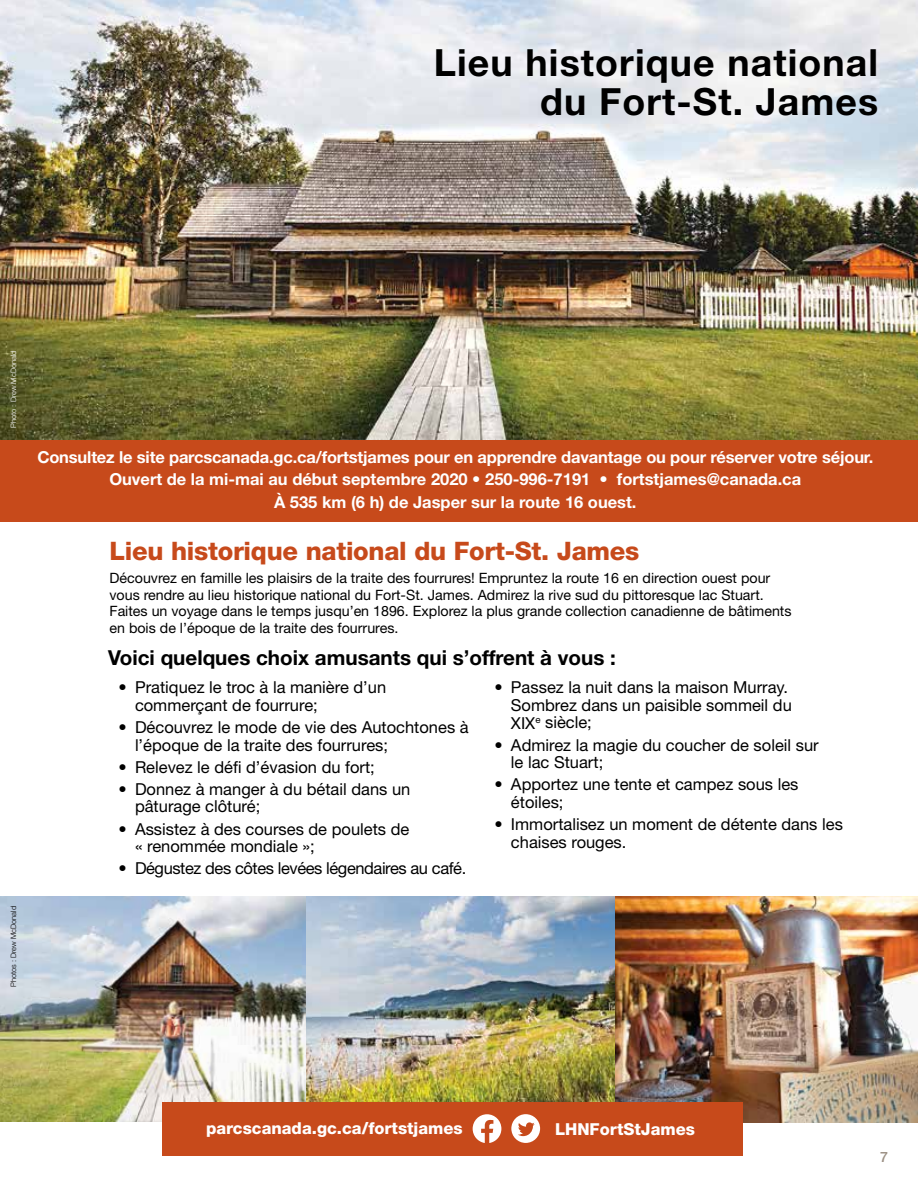
<style>
.page{position:relative;width:918px;height:1188px;background:#fff}
.page>*{position:absolute;margin:0;border:0;box-sizing:border-box;transform-origin:0 0}
.t1{font:700 37.5px/39px "Helvetica Neue LT Std";letter-spacing:.03em;color:#000;text-align:right}
.t2{font:800 25.5px "Helvetica Neue LT Std";letter-spacing:-.01em;color:#c74a1b}
.t3{font:700 20.7px "Helvetica Neue LT Std";color:#000}
.t4{font:16.5px/17.5px "Helvetica Neue LT Std";color:#000}
.t5{font:700 16.5px/22.5px "Helvetica Neue LT Std";letter-spacing:-.01em;color:#fff;text-align:center}
.t6{font:800 16.5px "Helvetica Neue LT Std";color:#fff}
.t7{font:16.5px "Helvetica Neue LT Std";letter-spacing:-.025em;color:#000}
.t8{font:14.25px/16.5px "Helvetica Neue LT Std";color:#000}
.t9{font:500 14.25px "Helvetica Neue LT Std";color:#9c9084}
.t10{font:300 7.5px "Helvetica Neue LT Std";color:#000}
.t11{font:300 7.5px "Helvetica Neue LT Std";color:#fff}
</style>
<div class="page">
<img style="left:0;top:0;width:918px;height:440px">
<div style="left:0;top:440px;width:918px;height:81px;background:#c74a1b"></div>
<img style="left:0;top:896px;width:918px;height:227px">
<div style="left:162px;top:1102px;width:580px;height:54px;background:#c74a1b"></div>
<svg style="left:473px;top:1114px;width:28px;height:29px"></svg>
<svg style="left:511px;top:1114px;width:29px;height:29px"></svg>
<h1 class="t1" style="left:434px;top:42px;width:446px">Lieu historique national du Fort-St. James</h1>
<p class="t11" style="left:9px;top:428px;width:79px;rotate:-90deg">Photo : Drew McDonald</p>
<p class="t10" style="left:9px;top:987px;width:83px;rotate:-90deg">Photos : Drew McDonald</p>
<p class="t5" style="left:37px;top:445px;width:837px">Consultez le site parcscanada.gc.ca/fortstjames pour en apprendre davantage ou pour réserver votre séjour.<br>Ouvert de la mi-mai au début septembre 2020 • 250-996-7191 • fortstjames@canada.ca<br>À 535 km (6 h) de Jasper sur la route 16 ouest.</p>
<h2 class="t2" style="left:110px;top:536px;width:531px">Lieu historique national du Fort-St. James</h2>
<p class="t8" style="left:110px;top:570px;width:684px">Découvrez en famille les plaisirs de la traite des fourrures! Empruntez la route 16 en direction ouest pour vous rendre au lieu historique national du Fort-St. James. Admirez la rive sud du pittoresque lac Stuart.<br>Faites un voyage dans le temps jusqu’en 1896. Explorez la plus grande collection canadienne de bâtiments en bois de l’époque de la traite des fourrures.</p>
<p class="t3" style="left:108px;top:645px;width:509px">Voici quelques choix amusants qui s’offrent à vous :</p>
<p class="t4" style="left:135px;top:679px;width:253px;text-indent:-16px">• Pratiquez le troc à la manière d’un commerçant de fourrure;</p>
<p class="t4" style="left:135px;top:718px;width:335px;text-indent:-16px">• Découvrez le mode de vie des Autochtones à l’époque de la traite des fourrures;</p>
<p class="t4" style="left:118px;top:758px;width:258px">• Relevez le défi d’évasion du fort;</p>
<p class="t4" style="left:135px;top:780px;width:277px;text-indent:-16px">• Donnez à manger à du bétail dans un pâturage clôturé;</p>
<p class="t4" style="left:135px;top:820px;width:276px;text-indent:-16px">• Assistez à des courses de poulets de « renommée mondiale »;</p>
<p class="t7" style="left:118px;top:859px;width:349px">• Dégustez des côtes levées légendaires au café.</p>
<p class="t4" style="left:511px;top:679px;width:282px;text-indent:-16px">• Passez la nuit dans la maison Murray.<br>Sombrez dans un paisible sommeil du<br>XIX<sup>e</sup> siècle;</p>
<p class="t4" style="left:511px;top:736px;width:309px;text-indent:-16px">• Admirez la magie du coucher de soleil sur le lac Stuart;</p>
<p class="t4" style="left:511px;top:775px;width:289px;text-indent:-16px">• Apportez une tente et campez sous les étoiles;</p>
<p class="t4" style="left:511px;top:815px;width:333px;text-indent:-16px">• Immortalisez un moment de détente dans les chaises rouges.</p>
<p class="t6" style="left:206px;top:1118px;width:258px">parcscanada.gc.ca/fortstjames</p>
<p class="t6" style="left:555px;top:1119px;width:142px">LHNFortStJames</p>
<p class="t9" style="left:880px;top:1148px;width:9px">7</p>
</div>
